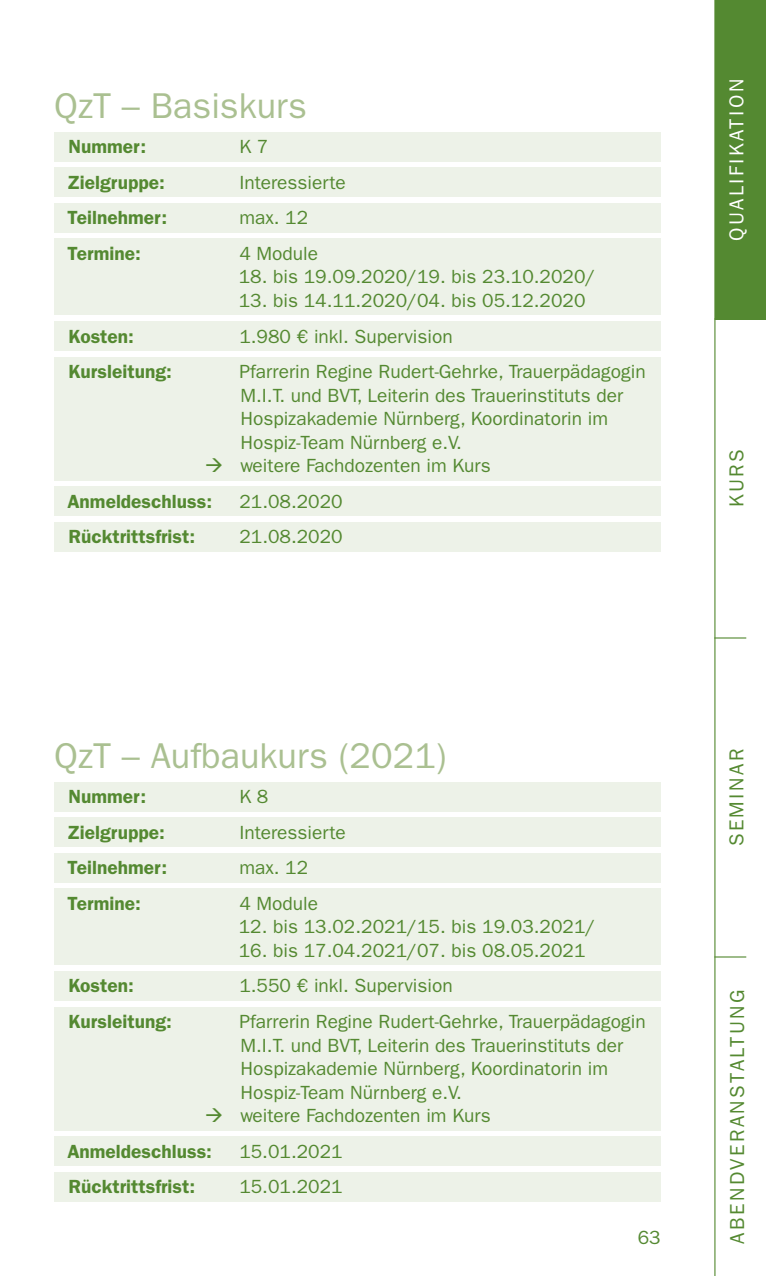
<style>
.page{position:relative;width:766px;height:1276px;background:#fff}
.page>*{position:absolute;margin:0;border:0;box-sizing:border-box;transform-origin:0 0}
.t1{font:36px "ITC Franklin Gothic Std";color:#aac091}
.t2{font:20.25px "ITC Franklin Gothic Std";letter-spacing:.12em;color:#548931}
.t3{font:20.25px "ITC Franklin Gothic Std";letter-spacing:.12em;color:#fff}
.t4{font:19.12px/23.6px "ITC Franklin Gothic Std";color:#548931}
.t5{font:600 19.12px "ITC Franklin Gothic Std";color:#548931}
</style>
<div class="page">
<hr style="left:714px;top:956px;width:32px;height:1px;background:#548931">
<hr style="left:714px;top:637px;width:32px;height:1px;background:#548931">
<hr style="left:714px;top:0;width:1px;height:1276px;background:#548931">
<div style="left:714px;top:0;width:51px;height:320px;background:#548931"></div>
<div style="left:54px;top:132px;width:606px;height:29px;background:#edf2e8"></div>
<div style="left:54px;top:168px;width:606px;height:29px;background:#edf2e8"></div>
<div style="left:54px;top:203px;width:606px;height:29px;background:#edf2e8"></div>
<div style="left:54px;top:239px;width:606px;height:76px;background:#edf2e8"></div>
<div style="left:54px;top:321px;width:606px;height:29px;background:#edf2e8"></div>
<div style="left:54px;top:357px;width:606px;height:100px;background:#edf2e8"></div>
<div style="left:54px;top:451px;width:606px;height:29px;background:#edf2e8"></div>
<div style="left:54px;top:487px;width:606px;height:29px;background:#edf2e8"></div>
<div style="left:54px;top:522px;width:606px;height:29px;background:#edf2e8"></div>
<div style="left:54px;top:782px;width:606px;height:29px;background:#edf2e8"></div>
<div style="left:54px;top:817px;width:606px;height:30px;background:#edf2e8"></div>
<div style="left:54px;top:853px;width:606px;height:29px;background:#edf2e8"></div>
<div style="left:54px;top:888px;width:606px;height:77px;background:#edf2e8"></div>
<div style="left:54px;top:971px;width:606px;height:29px;background:#edf2e8"></div>
<div style="left:54px;top:1006px;width:606px;height:100px;background:#edf2e8"></div>
<div style="left:54px;top:1101px;width:606px;height:29px;background:#edf2e8"></div>
<div style="left:54px;top:1136px;width:606px;height:29px;background:#edf2e8"></div>
<div style="left:54px;top:1172px;width:606px;height:29px;background:#edf2e8"></div>
<h1 class="t1" style="left:54px;top:85px;width:254px">QzT – Basiskurs</h1>
<p class="t5" style="left:68px;top:136px;width:79px">Nummer:</p>
<p class="t4" style="left:239px;top:135px;width:31px">K 7</p>
<p class="t5" style="left:67px;top:171px;width:99px">Zielgruppe:</p>
<p class="t4" style="left:239px;top:171px;width:108px">Interessierte</p>
<p class="t5" style="left:68px;top:206px;width:101px">Teilnehmer:</p>
<p class="t4" style="left:239px;top:206px;width:70px">max. 12</p>
<p class="t5" style="left:68px;top:242px;width:75px">Termine:</p>
<p class="t4" style="left:239px;top:242px;width:80px">4 Module</p>
<p class="t4" style="left:239px;top:265px;width:358px">18. bis 19.09.2020/19. bis 23.10.2020/</p>
<p class="t4" style="left:239px;top:289px;width:348px">13. bis 14.11.2020/04. bis 05.12.2020</p>
<p class="t5" style="left:68px;top:325px;width:67px">Kosten:</p>
<p class="t4" style="left:239px;top:324px;width:215px">1.980 € inkl. Supervision</p>
<p class="t5" style="left:68px;top:360px;width:105px">Kursleitung:</p>
<p class="t4" style="left:239px;top:360px;width:408px">Pfarrerin Regine Rudert-Gehrke, Trauerpädagogin M.I.T. und BVT, Leiterin des Trauerinstituts der Hospizakademie Nürnberg, Koordinatorin im Hospiz-Team Nürnberg e.V.<br>weitere Fachdozenten im Kurs</p>
<p class="t5" style="left:67px;top:490px;width:146px">Anmeldeschluss:</p>
<p class="t4" style="left:239px;top:490px;width:105px">21.08.2020</p>
<p class="t5" style="left:68px;top:525px;width:128px">Rücktrittsfrist:</p>
<p class="t4" style="left:239px;top:525px;width:105px">21.08.2020</p>
<p class="t3" style="left:724px;top:241px;width:163px;rotate:-90deg">QUALIFIKATION</p>
<p class="t2" style="left:724px;top:507px;width:59px;rotate:-90deg">KURS</p>
<h1 class="t1" style="left:54px;top:735px;width:394px">QzT – Aufbaukurs (2021)</h1>
<p class="t5" style="left:68px;top:785px;width:79px">Nummer:</p>
<p class="t4" style="left:239px;top:785px;width:31px">K 8</p>
<p class="t5" style="left:67px;top:821px;width:99px">Zielgruppe:</p>
<p class="t4" style="left:239px;top:820px;width:108px">Interessierte</p>
<p class="t5" style="left:68px;top:856px;width:101px">Teilnehmer:</p>
<p class="t4" style="left:239px;top:856px;width:70px">max. 12</p>
<p class="t5" style="left:68px;top:892px;width:75px">Termine:</p>
<p class="t4" style="left:239px;top:891px;width:80px">4 Module</p>
<p class="t4" style="left:239px;top:915px;width:358px">12. bis 13.02.2021/15. bis 19.03.2021/</p>
<p class="t4" style="left:239px;top:939px;width:348px">16. bis 17.04.2021/07. bis 08.05.2021</p>
<p class="t5" style="left:68px;top:974px;width:67px">Kosten:</p>
<p class="t4" style="left:239px;top:974px;width:215px">1.550 € inkl. Supervision</p>
<p class="t5" style="left:68px;top:1010px;width:105px">Kursleitung:</p>
<p class="t4" style="left:239px;top:1009px;width:408px">Pfarrerin Regine Rudert-Gehrke, Trauerpädagogin M.I.T. und BVT, Leiterin des Trauerinstituts der Hospizakademie Nürnberg, Koordinatorin im Hospiz-Team Nürnberg e.V.<br>weitere Fachdozenten im Kurs</p>
<p class="t5" style="left:67px;top:1140px;width:146px">Anmeldeschluss:</p>
<p class="t4" style="left:239px;top:1139px;width:105px">15.01.2021</p>
<p class="t5" style="left:68px;top:1175px;width:128px">Rücktrittsfrist:</p>
<p class="t4" style="left:239px;top:1175px;width:105px">15.01.2021</p>
<p class="t4" style="left:637px;top:1226px;width:24px">63</p>
<p class="t2" style="left:724px;top:846px;width:99px;rotate:-90deg">SEMINAR</p>
<p class="t2" style="left:725px;top:1243px;width:256px;rotate:-90deg">ABENDVERANSTALTUNG</p>
</div>
